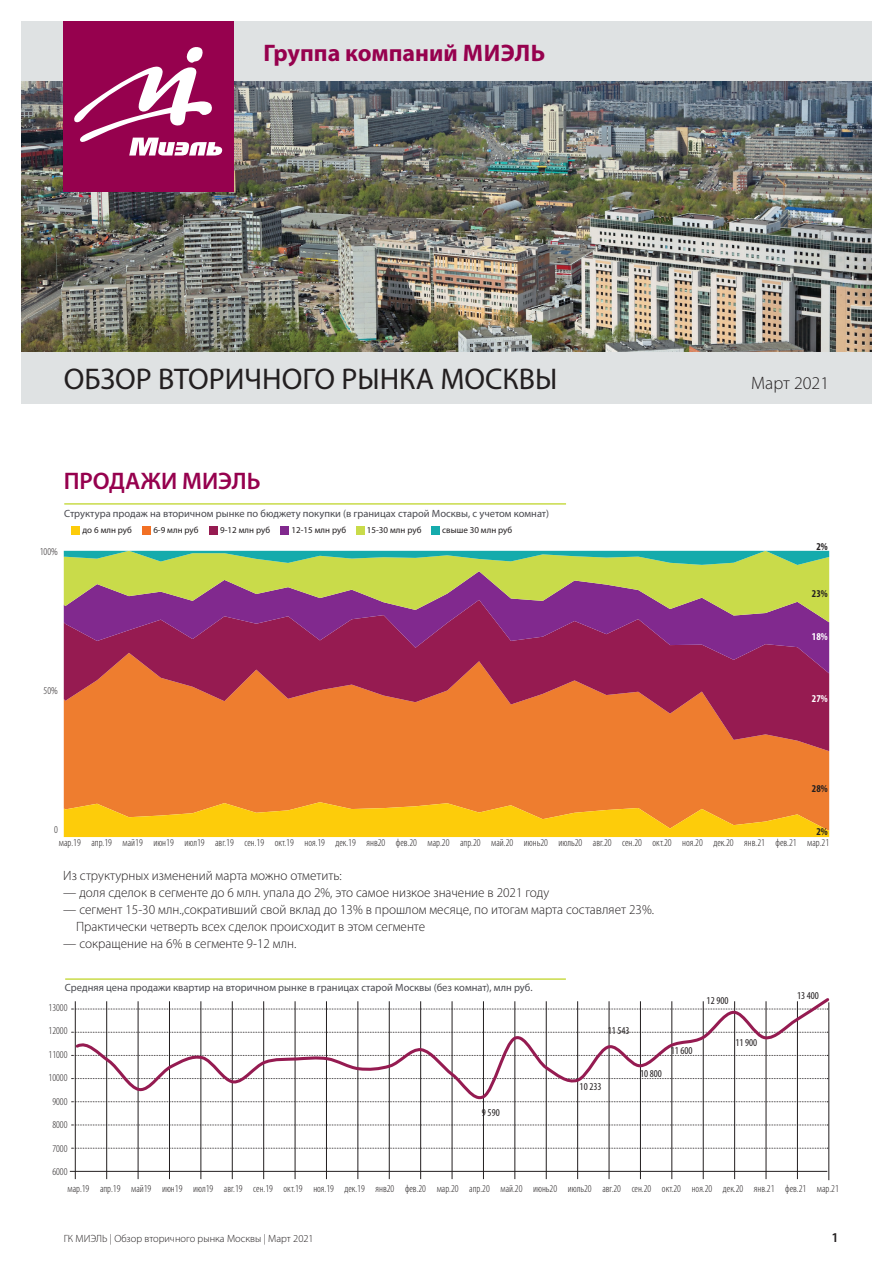
<style>
.page{position:relative;width:893px;height:1263px;background:#fff}
.page>*{position:absolute;margin:0;border:0;box-sizing:border-box;transform-origin:0 0}
.t1{font:30px "Myriad Pro";color:#231f20}
.t2{font:700 24px "Myriad Pro";color:#96014e}
.t3{font:600 24px "Myriad Pro";color:#96014e}
.t4{font:300 18px "Myriad Pro";color:#231f20}
.t5{font:300 13.5px/17px "Myriad Pro";color:#231f20}
.t6{font:600 13.5px "Myriad Pro";color:#231f20}
.t7{font:300 condensed 10.5px "Myriad Pro";color:#231f20}
.t8{font:10.5px "Myriad Pro";color:#494a50}
.t9{font:300 10.5px "Myriad Pro";color:#231f20}
.t10{font:condensed 10.5px "Myriad Pro";color:#231f20}
.t11{font:700 condensed 10.5px "Myriad Pro";color:#231f20}
.t12{font:700 condensed 10.5px "Myriad Pro";color:#fff}
.t13{font:9px "Myriad Pro";color:#231f20}
</style>
<div class="page">
<div style="left:64px;top:751px;width:765px;height:51px;background:#ee7d2f"></div>
<svg style="left:64px;top:673px;width:765px;height:78px;background:#d35f39"></svg>
<svg style="left:64px;top:622px;width:765px;height:51px;background:#93205e"></svg>
<svg style="left:64px;top:565px;width:765px;height:57px;background:#a98a68"></svg>
<svg style="left:64px;top:551px;width:765px;height:14px;background:#6fc37d"></svg>
<svg style="left:64px;top:802px;width:765px;height:35px;background:#f8b515"></svg>
<div style="left:71px;top:526px;width:9px;height:9px;background:#fdcc0a"></div>
<div style="left:142px;top:526px;width:9px;height:9px;background:#f27024"></div>
<div style="left:209px;top:526px;width:9px;height:9px;background:#961b51"></div>
<div style="left:280px;top:526px;width:9px;height:9px;background:#81298e"></div>
<div style="left:356px;top:526px;width:8px;height:9px;background:#c9db4a"></div>
<div style="left:431px;top:526px;width:9px;height:9px;background:#15abac"></div>
<hr style="left:64px;top:503px;width:502px;height:2px;background:#c9db49">
<hr style="left:65px;top:978px;width:501px;height:2px;background:#c9db49">
<hr style="left:75px;top:1001px;width:1px;height:178px;background:#231f20">
<hr style="left:138px;top:1001px;width:1px;height:178px;background:#231f20">
<hr style="left:514px;top:1001px;width:1px;height:178px;background:#231f20">
<hr style="left:483px;top:1001px;width:1px;height:178px;background:#231f20">
<hr style="left:263px;top:1001px;width:1px;height:178px;background:#231f20">
<hr style="left:232px;top:1001px;width:1px;height:178px;background:#231f20">
<hr style="left:640px;top:1001px;width:1px;height:178px;background:#231f20">
<hr style="left:609px;top:1001px;width:1px;height:178px;background:#231f20">
<hr style="left:828px;top:1002px;width:1px;height:178px;background:#231f20">
<hr style="left:389px;top:1001px;width:1px;height:178px;background:#231f20">
<hr style="left:357px;top:1001px;width:1px;height:178px;background:#231f20">
<hr style="left:200px;top:1001px;width:1px;height:178px;background:#231f20">
<hr style="left:169px;top:1001px;width:1px;height:178px;background:#231f20">
<hr style="left:577px;top:1001px;width:1px;height:178px;background:#231f20">
<hr style="left:546px;top:1001px;width:1px;height:178px;background:#231f20">
<hr style="left:106px;top:1001px;width:1px;height:178px;background:#231f20">
<hr style="left:326px;top:1001px;width:1px;height:178px;background:#231f20">
<hr style="left:295px;top:1001px;width:1px;height:178px;background:#231f20">
<hr style="left:797px;top:1001px;width:1px;height:178px;background:#231f20">
<hr style="left:766px;top:1001px;width:1px;height:178px;background:#231f20">
<hr style="left:734px;top:1001px;width:1px;height:178px;background:#231f20">
<hr style="left:703px;top:1001px;width:1px;height:178px;background:#231f20">
<hr style="left:671px;top:1001px;width:1px;height:178px;background:#231f20">
<hr style="left:452px;top:1001px;width:1px;height:178px;background:#231f20">
<hr style="left:420px;top:1001px;width:1px;height:178px;background:#231f20">
<hr style="left:70px;top:1171px;width:757px;height:1px;background:#231f20">
<svg style="left:72px;top:1148px;width:756px;height:1px"></svg>
<svg style="left:72px;top:1124px;width:756px;height:1px"></svg>
<svg style="left:73px;top:998px;width:757px;height:105px"></svg>
<img style="left:21px;top:81px;width:851px;height:272px">
<div style="left:21px;top:21px;width:851px;height:60px;background:#dfe2e3"></div>
<div style="left:21px;top:353px;width:851px;height:51px;background:#dfe2e3"></div>
<div style="left:64px;top:21px;width:170px;height:170px;background:#96014e"></div>
<svg style="left:74px;top:47px;width:149px;height:109px"></svg>
<h2 class="t2" style="left:264px;top:37px;width:283px">Группа компаний МИЭЛЬ</h2>
<h1 class="t1" style="left:64px;top:360px;width:495px">ОБЗОР ВТОРИЧНОГО РЫНКА МОСКВЫ</h1>
<h3 class="t4" style="left:751px;top:372px;width:80px">Март 2021</h3>
<h2 class="t3" style="left:64px;top:466px;width:198px">ПРОДАЖИ МИЭЛЬ</h2>
<p class="t8" style="left:64px;top:507px;width:486px">Структура продаж на вторичном рынке по бюджету покупки (в границах старой Москвы, с учетом комнат)</p>
<p class="t7" style="left:40px;top:545px;width:20px">100%</p>
<p class="t13" style="left:83px;top:524px;width:51px">до 6 млн руб</p>
<p class="t13" style="left:153px;top:524px;width:47px">6-9 млн руб</p>
<p class="t13" style="left:220px;top:524px;width:51px">9-12 млн руб</p>
<p class="t13" style="left:292px;top:524px;width:56px">12-15 млн руб</p>
<p class="t13" style="left:367px;top:524px;width:56px">15-30 млн руб</p>
<p class="t13" style="left:442px;top:524px;width:72px">свыше 30 млн руб</p>
<p class="t7" style="left:44px;top:684px;width:16px">50%</p>
<p class="t7" style="left:54px;top:824px;width:5px">0</p>
<p class="t11" style="left:816px;top:540px;width:13px">2%</p>
<p class="t11" style="left:812px;top:587px;width:17px">23%</p>
<p class="t12" style="left:812px;top:629px;width:17px">18%</p>
<p class="t12" style="left:812px;top:691px;width:17px">27%</p>
<p class="t11" style="left:812px;top:782px;width:17px">28%</p>
<p class="t11" style="left:816px;top:825px;width:13px">2%</p>
<p class="t7" style="left:59px;top:837px;width:772px">мар.19 апр.19 май19 июн19 июл19 авг.19 сен.19 окт.19 ноя.19 дек.19 янв20 фев.20 мар.20 апр.20 май.20 июнь20 июль20 авг.20 сен.20 окт.20 ноя.20 дек.20 янв.21 фев.21 мар.21</p>
<p class="t5" style="left:63px;top:867px;width:280px">Из структурных изменений марта можно отметить:</p>
<p class="t5" style="left:63px;top:884px;width:488px">— доля сделок в сегменте до 6 млн. упала до 2%, это самое низкое значение в 2021 году</p>
<p class="t5" style="left:76px;top:901px;width:580px;text-indent:-13px">— сегмент 15-30 млн.,сокративший свой вклад до 13% в прошлом месяце, по итогам марта составляет 23%.<br>Практически четверть всех сделок происходит в этом сегменте</p>
<p class="t5" style="left:63px;top:935px;width:235px">— сокращение на 6% в сегменте 9-12 млн.</p>
<p class="t8" style="left:65px;top:980px;width:469px">Средняя цена продажи квартир на вторичном рынке в границах старой Москвы (без комнат), млн руб.</p>
<p class="t7" style="left:49px;top:1001px;width:20px">13000</p>
<p class="t7" style="left:49px;top:1024px;width:20px">12000</p>
<p class="t7" style="left:49px;top:1048px;width:20px">11000</p>
<p class="t7" style="left:49px;top:1071px;width:20px">10000</p>
<p class="t7" style="left:52px;top:1095px;width:17px">9000</p>
<p class="t7" style="left:52px;top:1118px;width:17px">8000</p>
<p class="t7" style="left:52px;top:1142px;width:17px">7000</p>
<p class="t7" style="left:52px;top:1165px;width:17px">6000</p>
<p class="t10" style="left:482px;top:1106px;width:19px">9 590</p>
<p class="t10" style="left:608px;top:1024px;width:23px">11 543</p>
<p class="t10" style="left:580px;top:1080px;width:23px">10 233</p>
<p class="t10" style="left:640px;top:1067px;width:23px">10 800</p>
<p class="t10" style="left:671px;top:1044px;width:23px">11 600</p>
<p class="t10" style="left:707px;top:994px;width:23px">12 900</p>
<p class="t10" style="left:735px;top:1036px;width:23px">11 900</p>
<p class="t10" style="left:797px;top:990px;width:23px">13 400</p>
<p class="t7" style="left:67px;top:1183px;width:773px">мар.19 апр.19 май19 июн19 июл19 авг.19 сен.19 окт.19 ноя.19 дек.19 янв20 фев.20 мар.20 апр.20 май.20 июнь20 июль20 авг.20 сен.20 окт.20 ноя.20 дек.20 янв.21 фев.21 мар.21</p>
<p class="t9" style="left:64px;top:1232px;width:251px">ГК МИЭЛЬ | Обзор вторичного рынка Москвы | Март 2021</p>
<p class="t6" style="left:831px;top:1228px;width:9px">1</p>
</div>
